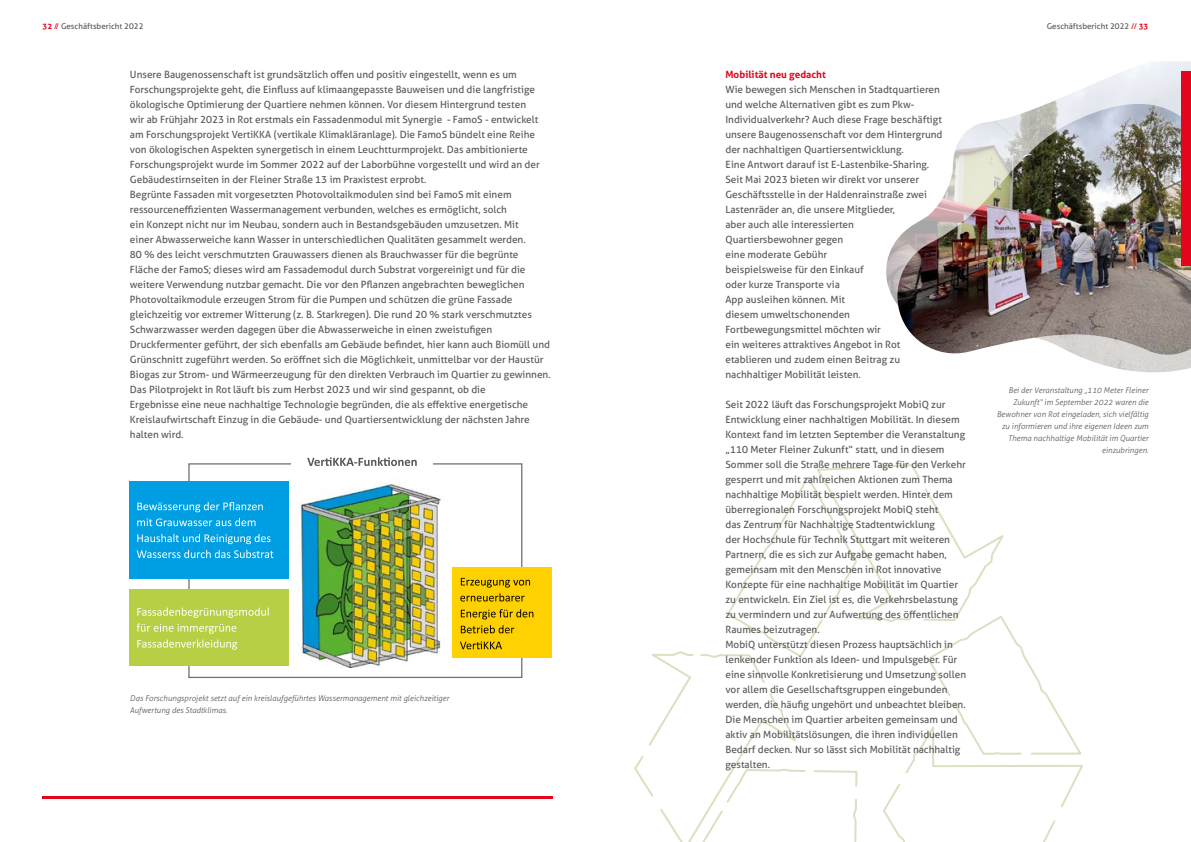
<style>
.page{position:relative;width:1191px;height:842px;background:#fff}
.page>*{position:absolute;margin:0;border:0;box-sizing:border-box;transform-origin:0 0}
.t1{font:10px/15px "Aller";color:#575756}
.t2{font:700 10px "Aller";color:#e3051b}
.t3{font:italic 300 8px/12px "Aller";color:#575756}
.t4{font:8px "Aller";color:#575756}
.s1{font-weight:700;color:#e3051b}
.s2{color:#e3051b}
</style>
<div class="page">
<svg style="left:634px;top:464px;width:449px;height:378px"></svg>
<img style="left:886px;top:61px;width:305px;height:312px">
<img style="left:297px;top:483px;width:144px;height:185px">
<div style="left:129px;top:481px;width:159px;height:97px;background:#009fe3"></div>
<svg style="left:137px;top:502px;width:126px;height:10px"></svg>
<svg style="left:137px;top:518px;width:118px;height:8px"></svg>
<svg style="left:137px;top:534px;width:133px;height:10px"></svg>
<svg style="left:137px;top:550px;width:136px;height:8px"></svg>
<div style="left:129px;top:589px;width:159px;height:76px;background:#b6cf44"></div>
<svg style="left:137px;top:607px;width:132px;height:43px"></svg>
<div style="left:452px;top:568px;width:100px;height:90px;background:#ffd100"></div>
<svg style="left:460px;top:578px;width:70px;height:23px"></svg>
<svg style="left:461px;top:609px;width:72px;height:10px"></svg>
<svg style="left:461px;top:625px;width:53px;height:8px"></svg>
<svg style="left:460px;top:641px;width:42px;height:8px"></svg>
<svg style="left:307px;top:457px;width:110px;height:9px"></svg>
<hr style="left:43px;top:796px;width:510px;height:2px;background:#e3051b">
<img style="left:894px;top:104px;width:297px;height:256px">
<div style="left:1181px;top:71px;width:10px;height:195px;background:#e3051b"></div>
<p class="t4" style="left:43px;top:21px;width:102px"><span class="s1">32</span> <span class="s2">//</span> Geschäftsbericht 2022</p>
<p class="t4" style="left:1046px;top:21px;width:103px">Geschäftsbericht 2022 <span class="s2">//</span> <span class="s1">33</span></p>
<p class="t1" style="left:130px;top:67px;width:422px">Unsere Baugenossenschaft ist grundsätzlich offen und positiv eingestellt, wenn es um Forschungsprojekte geht, die Einfluss auf klimaangepasste Bauweisen und die langfristige ökologische Optimierung der Quartiere nehmen können. Vor diesem Hintergrund testen<br>wir ab Frühjahr 2023 in Rot erstmals ein Fassadenmodul mit Synergie - FamoS - entwickelt am Forschungsprojekt VertiKKA (vertikale Klimakläranlage). Die FamoS bündelt eine Reihe von ökologischen Aspekten synergetisch in einem Leuchtturmprojekt. Das ambitionierte Forschungsprojekt wurde im Sommer 2022 auf der Laborbühne vorgestellt und wird an der Gebäudestirnseiten in der Fleiner Straße 13 im Praxistest erprobt.<br>Begrünte Fassaden mit vorgesetzten Photovoltaikmodulen sind bei FamoS mit einem ressourceneffizienten Wassermanagement verbunden, welches es ermöglicht, solch<br>ein Konzept nicht nur im Neubau, sondern auch in Bestandsgebäuden umzusetzen. Mit<br>einer Abwasserweiche kann Wasser in unterschiedlichen Qualitäten gesammelt werden.<br>80 % des leicht verschmutzten Grauwassers dienen als Brauchwasser für die begrünte<br>Fläche der FamoS; dieses wird am Fassademodul durch Substrat vorgereinigt und für die weitere Verwendung nutzbar gemacht. Die vor den Pflanzen angebrachten beweglichen Photovoltaikmodule erzeugen Strom für die Pumpen und schützen die grüne Fassade gleichzeitig vor extremer Witterung (z. B. Starkregen). Die rund 20 % stark verschmutztes Schwarzwasser werden dagegen über die Abwasserweiche in einen zweistufigen Druckfermenter geführt, der sich ebenfalls am Gebäude befindet, hier kann auch Biomüll und Grünschnitt zugeführt werden. So eröffnet sich die Möglichkeit, unmittelbar vor der Haustür Biogas zur Strom- und Wärmeerzeugung für den direkten Verbrauch im Quartier zu gewinnen.<br>Das Pilotprojekt in Rot läuft bis zum Herbst 2023 und wir sind gespannt, ob die<br>Ergebnisse eine neue nachhaltige Technologie begründen, die als effektive energetische Kreislaufwirtschaft Einzug in die Gebäude- und Quartiersentwicklung der nächsten Jahre halten wird.</p>
<p class="t2" style="left:725px;top:69px;width:102px">Mobilität neu gedacht</p>
<p class="t1" style="left:725px;top:82px;width:218px">Wie bewegen sich Menschen in Stadtquartieren und welche Alternativen gibt es zum Pkw-Individualverkehr? Auch diese Frage beschäftigt unsere Baugenossenschaft vor dem Hintergrund der nachhaltigen Quartiersentwicklung.<br>Eine Antwort darauf ist E-Lastenbike-Sharing.<br>Seit Mai 2023 bieten wir direkt vor unserer Geschäftsstelle in der Haldenrainstraße zwei Lastenräder an, die unsere Mitglieder,<br>aber auch alle interessierten Quartiersbewohner gegen<br>eine moderate Gebühr<br>beispielsweise für den Einkauf<br>oder kurze Transporte via<br>App ausleihen können. Mit<br>diesem umweltschonenden Fortbewegungsmittel möchten wir<br>ein weiteres attraktives Angebot in Rot etablieren und zudem einen Beitrag zu nachhaltiger Mobilität leisten.</p>
<p class="t1" style="left:725px;top:397px;width:242px">Seit 2022 läuft das Forschungsprojekt MobiQ zur Entwicklung einer nachhaltigen Mobilität. In diesem Kontext fand im letzten September die Veranstaltung „110 Meter Fleiner Zukunft“ statt, und in diesem Sommer soll die Straße mehrere Tage für den Verkehr gesperrt und mit zahlreichen Aktionen zum Thema nachhaltige Mobilität bespielt werden. Hinter dem überregionalen Forschungsprojekt MobiQ steht<br>das Zentrum für Nachhaltige Stadtentwicklung<br>der Hochschule für Technik Stuttgart mit weiteren Partnern, die es sich zur Aufgabe gemacht haben, gemeinsam mit den Menschen in Rot innovative Konzepte für eine nachhaltige Mobilität im Quartier zu entwickeln. Ein Ziel ist es, die Verkehrsbelastung zu vermindern und zur Aufwertung des öffentlichen Raumes beizutragen.<br>MobiQ unterstützt diesen Prozess hauptsächlich in lenkender Funktion als Ideen- und Impulsgeber. Für eine sinnvolle Konkretisierung und Umsetzung sollen vor allem die Gesellschaftsgruppen eingebunden werden, die häufig ungehört und unbeachtet bleiben.<br>Die Menschen im Quartier arbeiten gemeinsam und aktiv an Mobilitätslösungen, die ihren individuellen Bedarf decken. Nur so lässt sich Mobilität nachhaltig gestalten.</p>
<p class="t3" style="left:130px;top:692px;width:321px">Das Forschungsprojekt setzt auf ein kreislaufgeführtes Wassermanagement mit gleichzeitiger<br>Aufwertung des Stadtklimas.</p>
<p class="t3" style="left:996px;top:385px;width:153px;text-align:right">Bei der Veranstaltung „110 Meter Fleiner Zukunft“ im September 2022 waren die Bewohner von Rot eingeladen, sich vielfältig zu informieren und ihre eigenen Ideen zum Thema nachhaltige Mobilität im Quartier einzubringen.</p>
</div>
